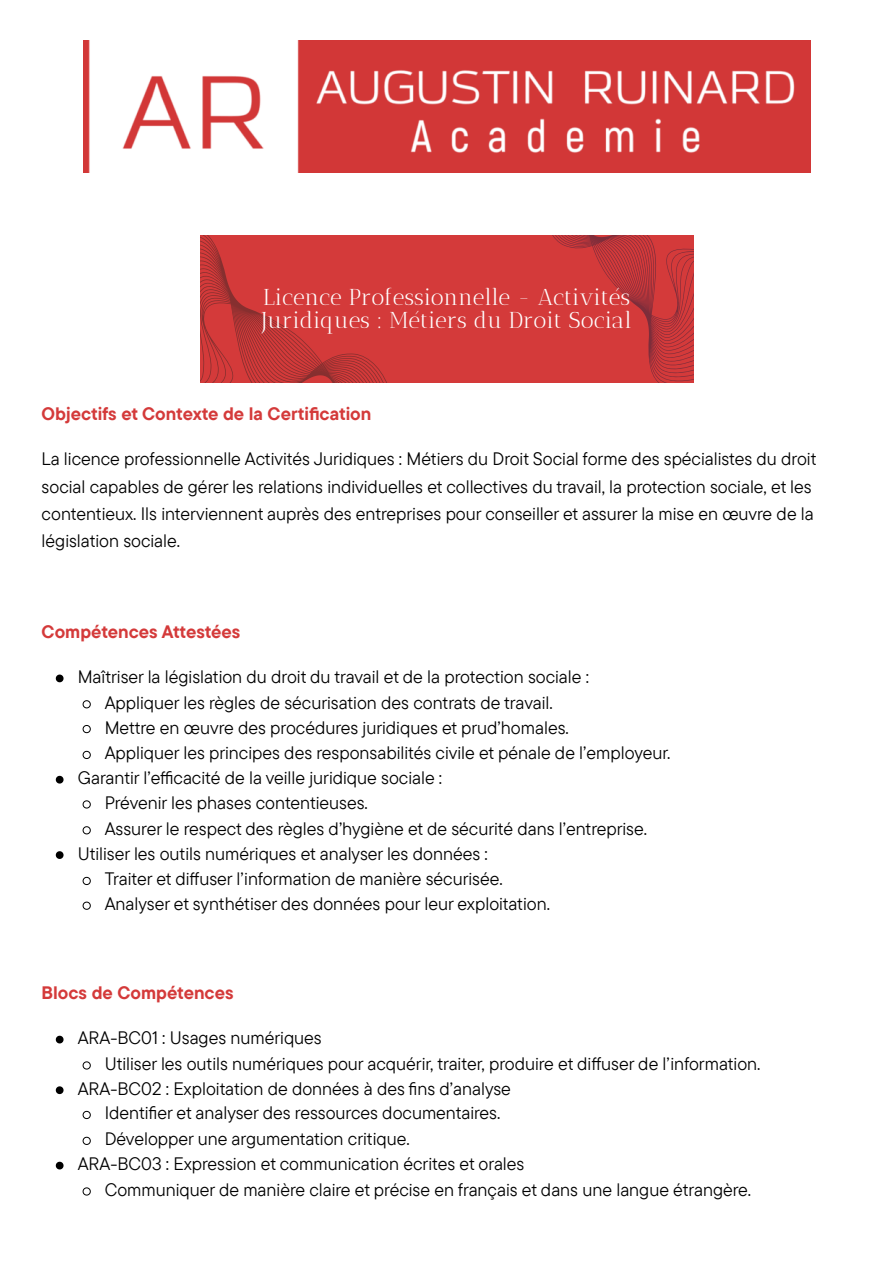
<style>
.page{position:relative;width:894px;height:1263px;background:#fff}
.page>*{position:absolute;margin:0;border:0;box-sizing:border-box;transform-origin:0 0}
.t1{font:22.95px/23px "Antic Didone";color:#fff}
.t2{font:18px/27.3px "TT Commons Pro";color:#000}
.t3{font:700 18px "TT Commons Pro";color:#d43a3a}
</style>
<div class="page">
<img style="left:83px;top:40px;width:727px;height:132px">
<div style="left:200px;top:235px;width:493px;height:148px;background:#d43a3a"></div>
<svg style="left:200px;top:235px;width:187px;height:148px"></svg>
<svg style="left:552px;top:235px;width:141px;height:148px"></svg>
<svg style="left:56px;top:675px;width:7px;height:7px"></svg>
<svg style="left:82px;top:700px;width:9px;height:9px"></svg>
<svg style="left:82px;top:725px;width:9px;height:8px"></svg>
<svg style="left:82px;top:751px;width:9px;height:8px"></svg>
<svg style="left:56px;top:776px;width:7px;height:7px"></svg>
<svg style="left:82px;top:800px;width:9px;height:9px"></svg>
<svg style="left:82px;top:826px;width:9px;height:9px"></svg>
<svg style="left:56px;top:851px;width:7px;height:8px"></svg>
<svg style="left:82px;top:877px;width:9px;height:8px"></svg>
<svg style="left:82px;top:901px;width:9px;height:9px"></svg>
<svg style="left:56px;top:1036px;width:7px;height:7px"></svg>
<svg style="left:82px;top:1061px;width:9px;height:9px"></svg>
<svg style="left:56px;top:1086px;width:7px;height:8px"></svg>
<svg style="left:82px;top:1111px;width:9px;height:8px"></svg>
<svg style="left:82px;top:1136px;width:9px;height:9px"></svg>
<svg style="left:56px;top:1162px;width:7px;height:7px"></svg>
<svg style="left:82px;top:1187px;width:9px;height:9px"></svg>
<p class="t1" style="left:262px;top:286px;width:371px">Licence Professionnelle - Activités<br>Juridiques : Métiers du Droit Social</p>
<h1 class="t3" style="left:42px;top:402px;width:331px">Objectifs et Contexte de la Certification</h1>
<p class="t2" style="left:42px;top:444px;width:776px">La licence professionnelle Activités Juridiques : Métiers du Droit Social forme des spécialistes du droit social capables de gérer les relations individuelles et collectives du travail, la protection sociale, et les contentieux. Ils interviennent auprès des entreprises pour conseiller et assurer la mise en œuvre de la législation sociale.</p>
<h1 class="t3" style="left:42px;top:620px;width:200px">Compétences Attestées</h1>
<p class="t2" style="left:78px;top:662px;width:513px">Maîtriser la législation du droit du travail et de la protection sociale :</p>
<p class="t2" style="left:105px;top:688px;width:449px">Appliquer les règles de sécurisation des contrats de travail.</p>
<p class="t2" style="left:105px;top:713px;width:465px">Mettre en œuvre des procédures juridiques et prud’homales.</p>
<p class="t2" style="left:105px;top:739px;width:567px">Appliquer les principes des responsabilités civile et pénale de l’employeur.</p>
<p class="t2" style="left:78px;top:764px;width:366px">Garantir l’efficacité de la veille juridique sociale :</p>
<p class="t2" style="left:105px;top:788px;width:264px">Prévenir les phases contentieuses.</p>
<p class="t2" style="left:105px;top:814px;width:543px">Assurer le respect des règles d’hygiène et de sécurité dans l’entreprise.</p>
<p class="t2" style="left:78px;top:839px;width:411px">Utiliser les outils numériques et analyser les données :</p>
<p class="t2" style="left:105px;top:865px;width:399px">Traiter et diffuser l’information de manière sécurisée.</p>
<p class="t2" style="left:105px;top:890px;width:446px">Analyser et synthétiser des données pour leur exploitation.</p>
<h1 class="t3" style="left:42px;top:981px;width:193px">Blocs de Compétences</h1>
<p class="t2" style="left:78px;top:1024px;width:245px">ARA-BC01 : Usages numériques</p>
<p class="t2" style="left:105px;top:1049px;width:657px">Utiliser les outils numériques pour acquérir, traiter, produire et diffuser de l’information.</p>
<p class="t2" style="left:78px;top:1074px;width:434px">ARA-BC02 : Exploitation de données à des fi ns d’analyse</p>
<p class="t2" style="left:105px;top:1099px;width:397px">Identifier et analyser des ressources documentaires.</p>
<p class="t2" style="left:105px;top:1125px;width:306px">Développer une argumentation critique.</p>
<p class="t2" style="left:78px;top:1150px;width:448px">ARA-BC03 : Expression et communication écrites et orales</p>
<p class="t2" style="left:105px;top:1175px;width:648px">Communiquer de manière claire et précise en français et dans une langue étrangère.</p>
</div>
